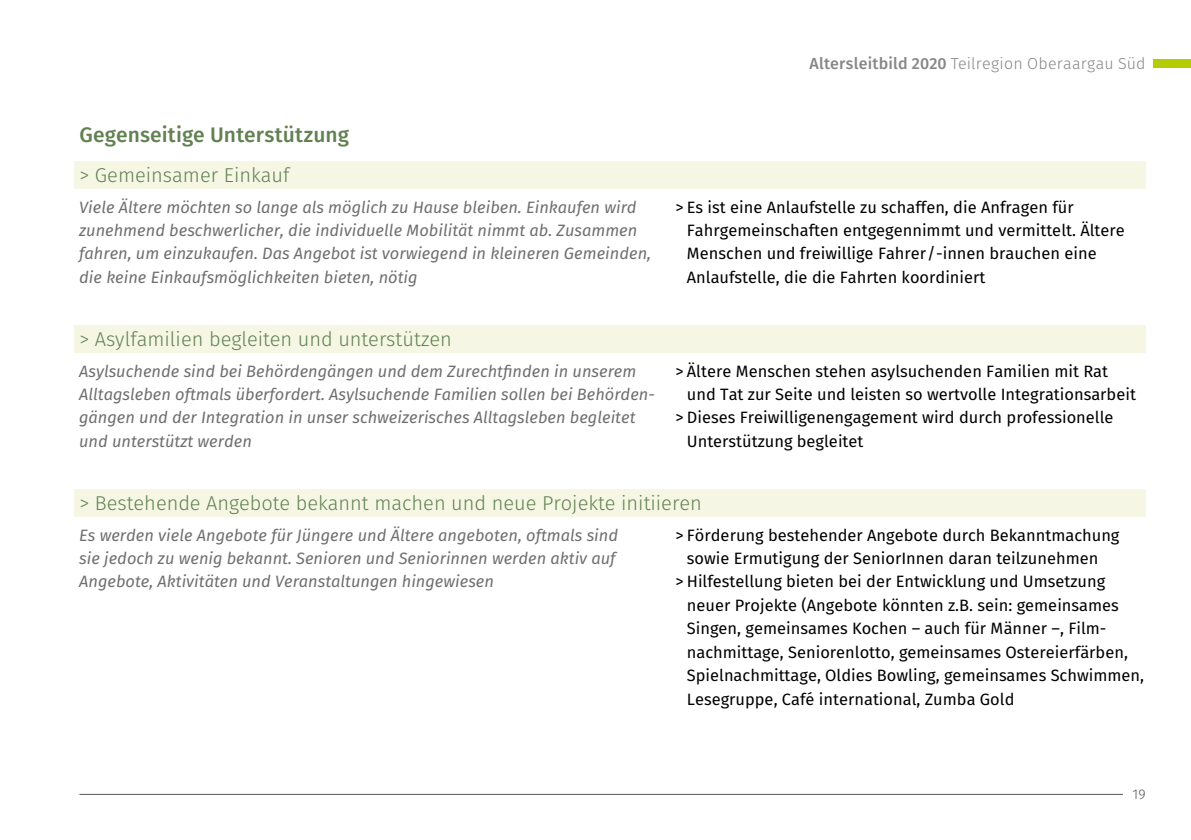
<style>
.page{position:relative;width:1191px;height:840px;background:#fff}
.page>*{position:absolute;margin:0;border:0;box-sizing:border-box;transform-origin:0 0}
.t1{font:500 21px "Fira Sans";letter-spacing:.005em;color:#628151}
.t2{font:300 20px "Fira Sans";color:#628151}
.t3{font:16.4px/23.4px "Fira Sans";color:#000}
.t4{font:italic 16.4px/23.4px "Fira Sans";color:#706f6f}
.t5{font:300 16px "Fira Sans";letter-spacing:.01em;color:#878787}
.t6{font:300 14px "Fira Sans";color:#575756}
.s1{font-weight:500}
</style>
<div class="page">
<hr style="left:79px;top:793px;width:1044px;height:1px;background:#575756">
<div style="left:1153px;top:60px;width:38px;height:8px;background:#b4cc04"></div>
<div style="left:74px;top:162px;width:1071px;height:27px;background:#f5f7e4"></div>
<div style="left:74px;top:325px;width:1071px;height:28px;background:#f5f7e4"></div>
<div style="left:74px;top:489px;width:1071px;height:28px;background:#f5f7e4"></div>
<p class="t1" style="left:79px;top:120px;width:271px">Gegenseitige Unterstützung</p>
<p class="t2" style="left:79px;top:161px;width:212px">&gt; Gemeinsamer Einkauf</p>
<p class="t4" style="left:79px;top:195px;width:573px">Viele Ältere möchten so lange als möglich zu Hause bleiben. Einkaufen wird zunehmend beschwerlicher, die individuelle Mobilität nimmt ab. Zusammen fahren, um einzukaufen. Das Angebot ist vorwiegend in kleineren Gemeinden, die keine Einkaufsmöglichkeiten bieten, nötig</p>
<p class="t2" style="left:79px;top:325px;width:374px">&gt; Asylfamilien begleiten und unterstützen</p>
<p class="t4" style="left:79px;top:359px;width:577px">Asylsuchende sind bei Behördengängen und dem Zurechtfinden in unserem Alltagsleben oftmals überfordert. Asylsuchende Familien sollen bei Behörden&shy;gängen und der Integration in unser schweizerisches Alltagsleben begleitet und unterstützt werden</p>
<p class="t5" style="left:809px;top:52px;width:337px"><span class="s1">Altersleitbild 2020</span> Teilregion Oberaargau Süd</p>
<p class="t3" style="left:687px;top:195px;width:439px;text-indent:-11px">&gt; Es ist eine Anlaufstelle zu schaffen, die Anfragen für Fahrgemeinschaften entgegennimmt und vermittelt. Ältere Menschen und freiwillige Fahrer/-innen brauchen eine Anlaufstelle, die die Fahrten koordiniert</p>
<p class="t3" style="left:675px;top:359px;width:434px">&gt; Ältere Menschen stehen asylsuchenden Familien mit Rat</p>
<p class="t3" style="left:687px;top:382px;width:450px">und Tat zur Seite und leisten so wertvolle Integrationsarbeit</p>
<p class="t3" style="left:675px;top:406px;width:439px">&gt; Dieses Freiwilligenengagement wird durch professionelle</p>
<p class="t3" style="left:687px;top:429px;width:178px">Unterstützung begleitet</p>
<p class="t2" style="left:79px;top:489px;width:624px">&gt; Bestehende Angebote bekannt machen und neue Projekte initiieren</p>
<p class="t4" style="left:79px;top:523px;width:540px">Es werden viele Angebote für Jüngere und Ältere angeboten, oftmals sind sie jedoch zu wenig bekannt. Senioren und Seniorinnen werden aktiv auf<br>Angebote, Aktivitäten und Veranstaltungen hingewiesen</p>
<p class="t3" style="left:675px;top:523px;width:445px">&gt; Förderung bestehender Angebote durch Bekanntmachung</p>
<p class="t3" style="left:687px;top:546px;width:413px">sowie Ermutigung der SeniorInnen daran teilzunehmen</p>
<p class="t3" style="left:675px;top:569px;width:431px">&gt; Hilfestellung bieten bei der Entwicklung und Umsetzung</p>
<p class="t3" style="left:687px;top:593px;width:433px">neuer Projekte (Angebote könnten z.B. sein: gemeinsames</p>
<p class="t3" style="left:687px;top:616px;width:421px">Singen, gemeinsames Kochen – auch für Männer –, Film-</p>
<p class="t3" style="left:687px;top:640px;width:442px">nachmittage, Seniorenlotto, gemeinsames Ostereierfärben,</p>
<p class="t3" style="left:687px;top:663px;width:459px">Spielnachmittage, Oldies Bowling, gemeinsames Schwimmen,</p>
<p class="t3" style="left:687px;top:686px;width:329px">Lesegruppe, Café international, Zumba Gold</p>
<p class="t6" style="left:1132px;top:783px;width:15px">19</p>
</div>
